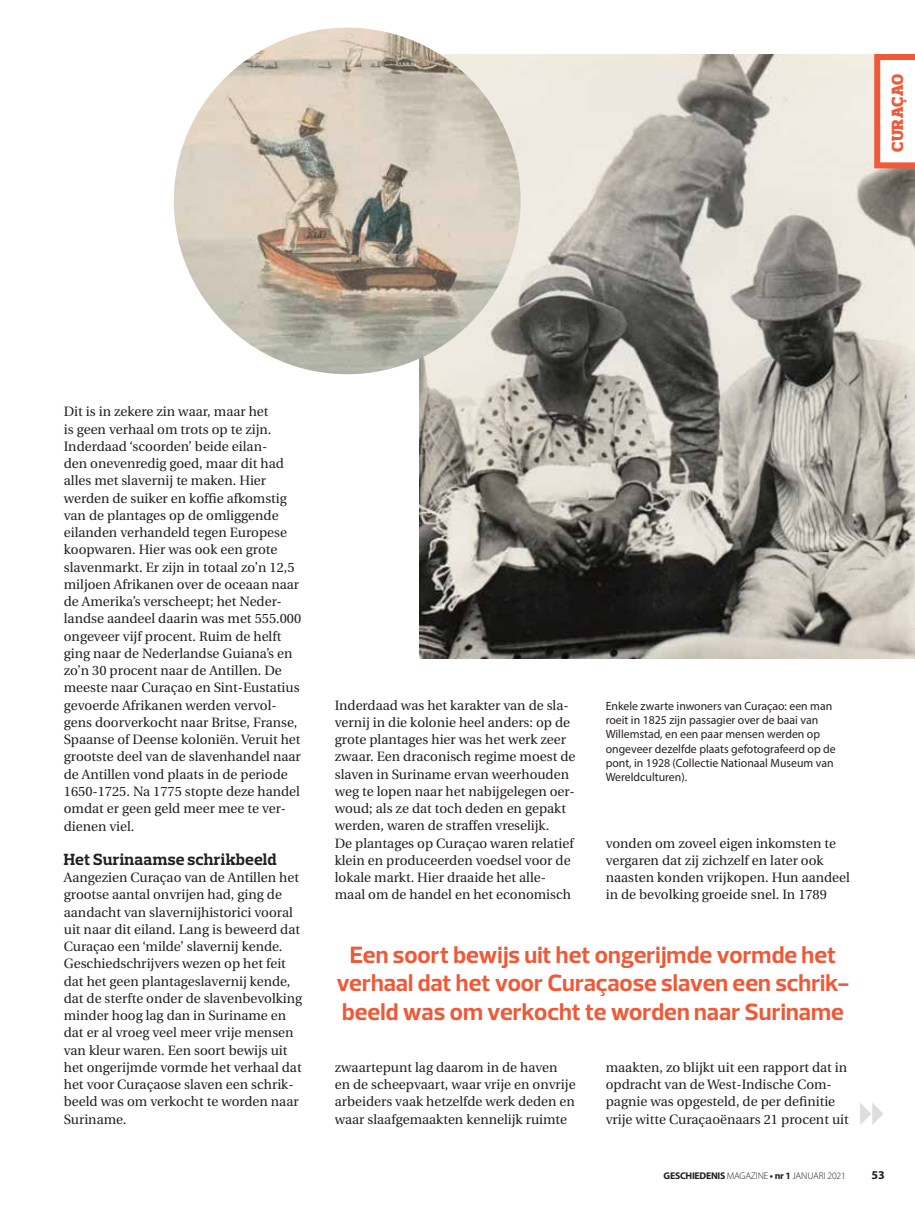
<style>
.page{position:relative;width:915px;height:1212px;background:#fff}
.page>*{position:absolute;margin:0;border:0;box-sizing:border-box;transform-origin:0 0}
.t1{font:700 24px/28.5px "Prelo";color:#f05937;text-align:center}
.t2{font:700 16.5px "Prelo Slab";letter-spacing:.015em;color:#231f20}
.t3{font:900 16.5px "Prelo Slab";letter-spacing:.02em;color:#f05937}
.t4{font:13.5px/17.2px "Utopia";color:#231f20}
.t5{font:12px/14.2px "Myriad Pro";color:#231f20}
.t6{font:700 12px "Myriad Pro";color:#231f20}
.t7{font:300 9.75px "Myriad Pro";letter-spacing:-.025em;color:#231f20}
.s1{font-weight:700}
</style>
<div class="page">
<img style="left:419px;top:54px;width:495px;height:604px">
<img style="left:174px;top:28px;width:346px;height:346px;border-radius:173px">
<svg style="left:873px;top:54px;width:41px;height:114px"></svg>
<p class="t3" style="left:887px;top:152px;width:80px;rotate:-90deg">CURAÇAO</p>
<p class="t4" style="left:64px;top:403px;width:239px">Dit is in zekere zin waar, maar het<br>is geen verhaal om trots op te zijn.<br>Inderdaad ‘scoorden’ beide eilan-<br>den onevenredig goed, maar dit had alles met slavernij te maken. Hier werden de suiker en koffie afkomstig van de plantages op de omliggende eilanden verhandeld tegen Europese koopwaren. Hier was ook een grote slavenmarkt. Er zijn in totaal zo’n 12,5 miljoen Afrikanen over de oceaan naar de Amerika’s verscheept; het Neder&shy;landse aandeel daarin was met 555.000 ongeveer vijf procent. Ruim de helft ging naar de Nederlandse Guiana’s en zo’n 30 procent naar de Antillen. De meeste naar Curaçao en Sint-Eustatius gevoerde Afrikanen werden vervol&shy;gens doorverkocht naar Britse, Franse, Spaanse of Deense koloniën. Veruit het grootste deel van de slavenhandel naar de Antillen vond plaats in de periode 1650-1725. Na 1775 stopte deze handel omdat er geen geld meer mee te ver&shy;dienen viel.</p>
<p class="t2" style="left:64px;top:849px;width:214px">Het Surinaamse schrikbeeld</p>
<p class="t4" style="left:64px;top:869px;width:240px">Aangezien Curaçao van de Antillen het grootse aantal onvrijen had, ging de aandacht van slavernijhistorici vooral uit naar dit eiland. Lang is beweerd dat Curaçao een ‘milde’ slavernij kende.<br>Geschiedschrijvers wezen op het feit dat het geen plantageslavernij kende, dat de sterfte onder de slavenbevolking minder hoog lag dan in Suriname en dat er al vroeg veel meer vrije mensen van kleur waren. Een soort bewijs uit het ongerijmde vormde het verhaal dat het voor Curaçaose slaven een schrik&shy;beeld was om verkocht te worden naar Suriname.</p>
<p class="t4" style="left:334px;top:697px;width:242px">Inderdaad was het karakter van de sla&shy;vernij in die kolonie heel anders: op de grote plantages hier was het werk zeer zwaar. Een draconisch regime moest de slaven in Suriname ervan weerhouden weg te lopen naar het nabijgelegen oer&shy;woud; als ze dat toch deden en gepakt werden, waren de straffen vreselijk.<br>De plantages op Curaçao waren relatief klein en produceerden voedsel voor de lokale markt. Hier draaide het alle&shy;maal om de handel en het economisch</p>
<p class="t5" style="left:605px;top:698px;width:231px">Enkele zwarte inwoners van Curaçao: een man roeit in 1825 zijn passagier over de baai van Willemstad, en een paar mensen werden op ongeveer dezelfde plaats gefotografeerd op de pont, in 1928 (Collectie Nationaal Museum van Wereldculturen).</p>
<p class="t4" style="left:605px;top:835px;width:246px">vonden om zoveel eigen inkomsten te vergaren dat zij zichzelf en later ook naasten konden vrijkopen. Hun aandeel in de bevolking groeide snel. In 1789</p>
<h1 class="t1" style="left:336px;top:940px;width:514px">Een soort bewijs uit het ongerijmde vormde het verhaal dat het voor Curaçaose slaven een schrik&shy;beeld was om verkocht te worden naar Suriname</h1>
<p class="t4" style="left:334px;top:1059px;width:242px">zwaartepunt lag daarom in de haven en de scheepvaart, waar vrije en onvrije arbeiders vaak hetzelfde werk deden en waar slaafgemaakten kennelijk ruimte</p>
<p class="t4" style="left:605px;top:1059px;width:244px">maakten, zo blijkt uit een rapport dat in opdracht van de West-Indische Com&shy;pagnie was opgesteld, de per definitie vrije witte Curaçaoënaars 21 procent uit</p>
<p class="t7" style="left:663px;top:1170px;width:184px"><span class="s1">GESCHIEDENIS</span> MAGAZINE <span class="s1">• nr 1</span> JANUARI 2021</p>
<p class="t6" style="left:871px;top:1167px;width:15px">53</p>
</div>
